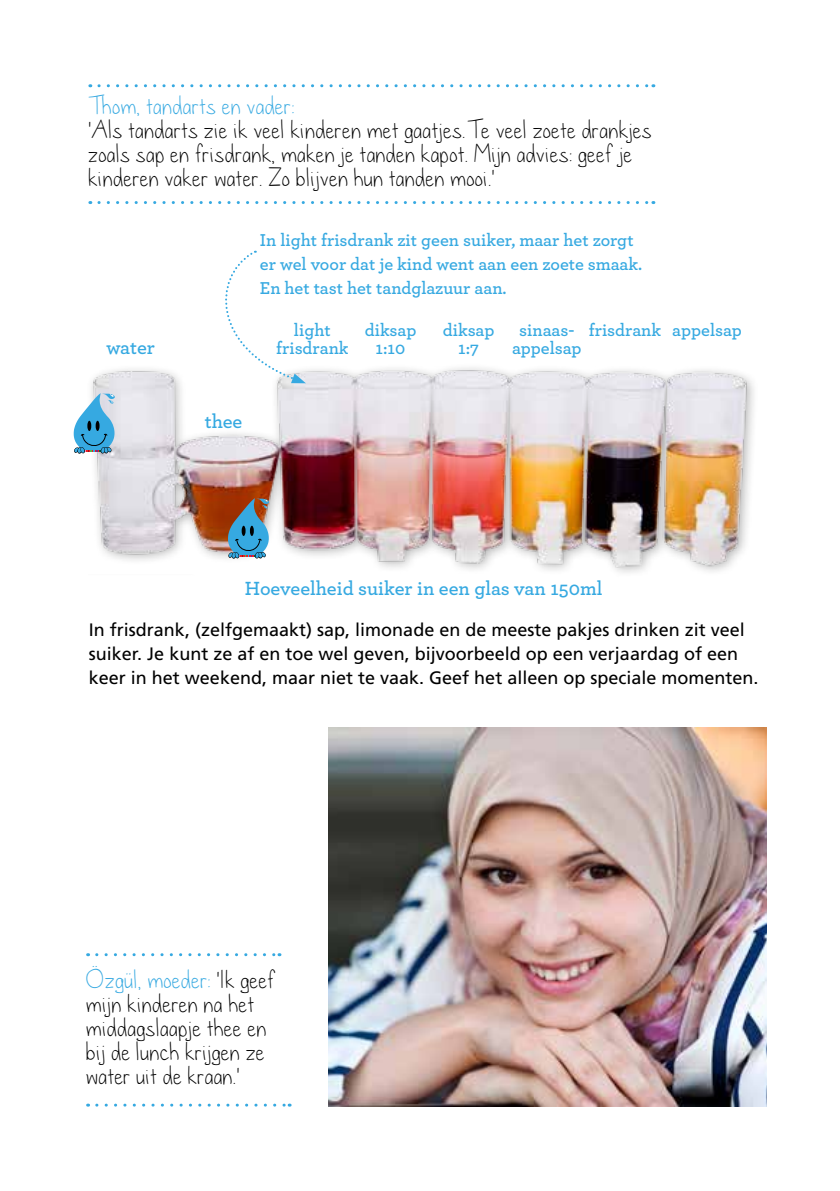
<style>
.page{position:relative;width:840px;height:1191px;background:#fff}
.page>*{position:absolute;margin:0;border:0;box-sizing:border-box;transform-origin:0 0}
.t1{font:24px/24px "dandelioninthespring";letter-spacing:.05em;color:#000}
.t2{font:24px "dandelioninthespring";letter-spacing:.05em;color:#36a9e1}
.t3{font:600 20px "Archer";color:#36a9e1}
.t4{font:18px/24px "Frutiger";color:#000}
.t5{font:600 18px/18px "Archer";color:#36a9e1;text-align:center}
.s1{color:#36a9e1}
</style>
<div class="page">
<img style="left:328px;top:728px;width:437px;height:378px">
<svg style="left:99px;top:201px;width:554px;height:3px"></svg>
<svg style="left:99px;top:84px;width:554px;height:3px"></svg>
<img style="left:91px;top:367px;width:663px;height:206px">
<svg style="left:97px;top:953px;width:183px;height:3px"></svg>
<svg style="left:97px;top:1103px;width:193px;height:3px"></svg>
<svg style="left:212px;top:251px;width:94px;height:132px"></svg>
<svg style="left:74px;top:393px;width:41px;height:61px"></svg>
<svg style="left:228px;top:498px;width:41px;height:60px;background:#5e8498"></svg>
<p class="t2" style="left:89px;top:89px;width:207px">Thom, tandarts en vader:</p>
<p class="t1" style="left:89px;top:117px;width:564px">'Als tandarts zie ik veel kinderen met gaatjes. Te veel zoete drankjes zoals sap en frisdrank, maken je tanden kapot. Mijn advies: geef je kinderen vaker water. Zo blijven hun tanden mooi.'</p>
<p class="t3" style="left:106px;top:332px;width:50px">water</p>
<p class="t5" style="left:260px;top:227px;width:383px;line-height:24px;text-align:left">In light frisdrank zit geen suiker, maar het zorgt er wel voor dat je kind went aan een zoete smaak.<br>En het tast het tandglazuur aan.</p>
<p class="t5" style="left:276px;top:320px;width:74px">light frisdrank</p>
<p class="t5" style="left:364px;top:320px;width:53px">diksap<br>1:10</p>
<p class="t5" style="left:442px;top:320px;width:53px">diksap<br>1:7</p>
<p class="t5" style="left:511px;top:320px;width:71px">sinaas&shy;appelsap</p>
<p class="t5" style="left:588px;top:320px;width:154px">frisdrank appelsap</p>
<p class="t3" style="left:205px;top:407px;width:39px">thee</p>
<p class="t3" style="left:245px;top:573px;width:359px">Hoeveelheid suiker in een glas van 150ml</p>
<p class="t4" style="left:89px;top:618px;width:671px">In frisdrank, (zelfgemaakt) sap, limonade en de meeste pakjes drinken zit veel suiker. Je kunt ze af en toe wel geven, bijvoorbeeld op een verjaardag of een keer in het weekend, maar niet te vaak. Geef het alleen op speciale momenten.</p>
<p class="t1" style="left:87px;top:967px;width:190px"><span class="s1">Özgül, moeder:</span> 'Ik geef mijn kinderen na het middagslaapje thee en bij de lunch krijgen ze water uit de kraan.'</p>
</div>
